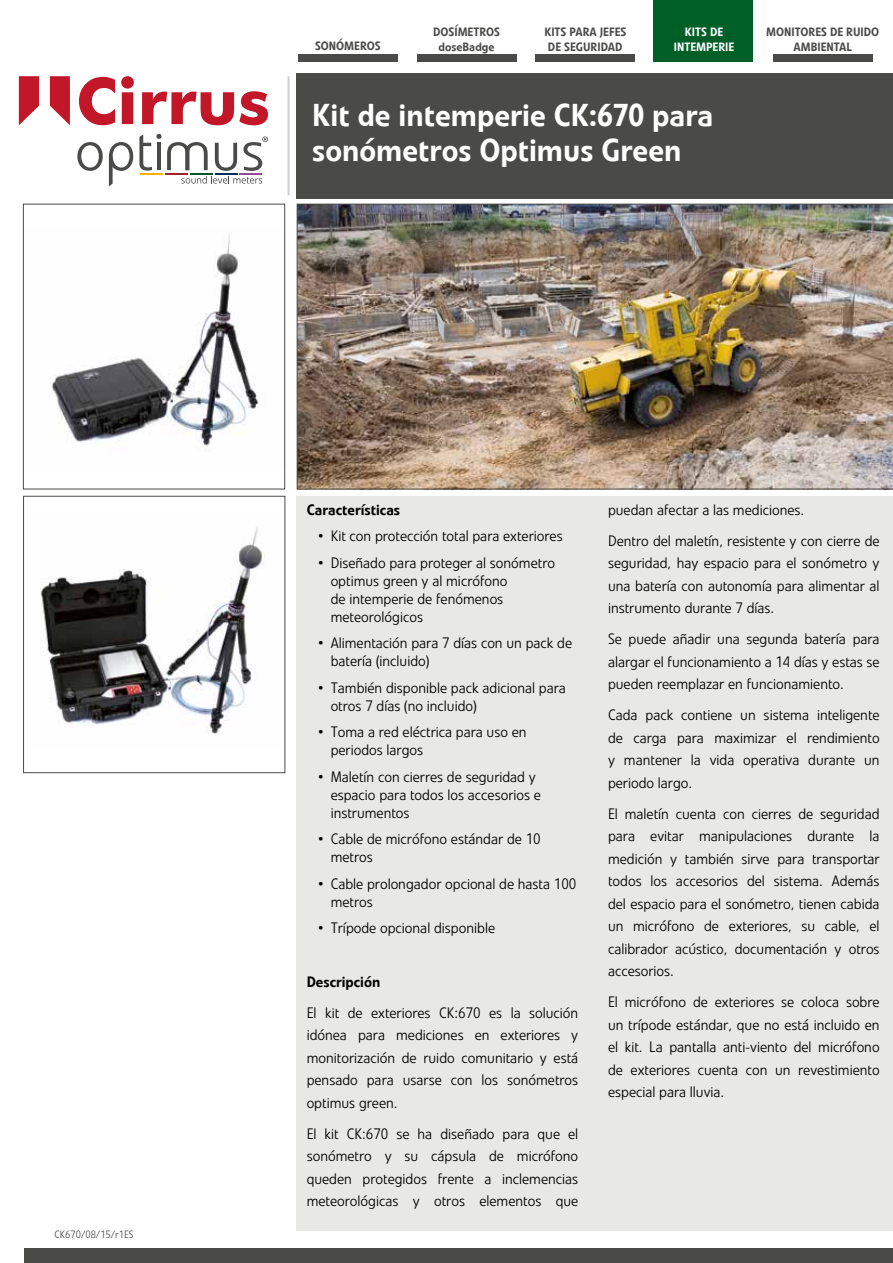
<style>
.page{position:relative;width:893px;height:1263px;background:#fff}
.page>*{position:absolute;margin:0;border:0;box-sizing:border-box;transform-origin:0 0}
.t1{font:500 31.5px/34.5px "Veto Com";color:#fff}
.t2{font:300 15px/22.5px "Veto LT Pro";color:#000}
.t3{font:500 15px "Veto Com";color:#000}
.t4{font:500 12px/14.4px "Veto Com";color:#4a4a49;text-align:center}
.t5{font:500 12px/14.4px "Veto Com";color:#fff;text-align:center}
.t6{font:300 10.5px "Veto LT Pro";color:#4a4a49}
</style>
<div class="page">
<div style="left:297px;top:73px;width:596px;height:125px;background:#4a4a49"></div>
<div style="left:654px;top:0;width:99px;height:62px;background:#005f27"></div>
<div style="left:417px;top:54px;width:99px;height:8px;background:#4a4a49"></div>
<div style="left:535px;top:54px;width:100px;height:8px;background:#4a4a49"></div>
<div style="left:773px;top:54px;width:99px;height:8px;background:#4a4a49"></div>
<img style="left:297px;top:204px;width:596px;height:285px">
<div style="left:24px;top:1248px;width:869px;height:15px;background:#4a4a49"></div>
<div style="left:298px;top:54px;width:100px;height:8px;background:#4a4a49"></div>
<img style="left:40px;top:527px;width:225px;height:207px">
<div style="left:23px;top:496px;width:262px;height:277px;border:1px solid #4a4a49"></div>
<img style="left:52px;top:235px;width:207px;height:211px">
<div style="left:23px;top:204px;width:262px;height:285px;border:1px solid #4a4a49"></div>
<div style="left:297px;top:496px;width:596px;height:734px;background:#e8e8e7"></div>
<svg style="left:77px;top:142px;width:26px;height:29px"></svg>
<svg style="left:109px;top:142px;width:24px;height:44px"></svg>
<svg style="left:139px;top:134px;width:129px;height:50px"></svg>
<svg style="left:19px;top:76px;width:20px;height:49px"></svg>
<svg style="left:50px;top:76px;width:20px;height:49px"></svg>
<svg style="left:79px;top:77px;width:36px;height:48px"></svg>
<svg style="left:121px;top:76px;width:13px;height:48px"></svg>
<svg style="left:142px;top:91px;width:126px;height:34px"></svg>
<hr style="left:288px;top:76px;width:2px;height:119px;background:#d0d0d0">
<p class="t6" style="left:55px;top:1228px;width:80px">CK670/08/15/r1ES</p>
<p class="t4" style="left:433px;top:25px;width:68px">DOSÍMETROS doseBadge</p>
<p class="t5" style="left:674px;top:25px;width:62px">KITS DE<br>INTEMPERIE</p>
<p class="t4" style="left:766px;top:25px;width:115px">MONITORES DE RUIDO<br>AMBIENTAL</p>
<p class="t4" style="left:315px;top:39px;width:67px">SONÓMEROS</p>
<p class="t4" style="left:544px;top:25px;width:83px;text-align:left">KITS PARA JEFES<br>DE SEGURIDAD</p>
<h1 class="t1" style="left:312px;top:99px;width:403px">Kit de intemperie CK:670 para sonómetros Optimus Green</h1>
<p class="t3" style="left:307px;top:500px;width:95px">Características</p>
<p class="t2" style="left:317px;top:525px;width:247px">• Kit con protección total para exteriores</p>
<p class="t2" style="left:331px;top:553px;width:226px;line-height:18px;text-indent:-14px">• Diseñado para proteger al sonómetro optimus green y al micrófono<br>de intemperie de fenómenos meteorológicos</p>
<p class="t2" style="left:331px;top:634px;width:243px;line-height:18px;text-indent:-14px">• Alimentación para 7 días con un pack de batería (incluido)</p>
<p class="t2" style="left:331px;top:678px;width:237px;line-height:18px;text-indent:-14px">• También disponible pack adicional para otros 7 días (no incluido)</p>
<p class="t2" style="left:331px;top:723px;width:197px;line-height:18px;text-indent:-14px">• Toma a red eléctrica para uso en periodos largos</p>
<p class="t2" style="left:331px;top:767px;width:212px;line-height:18px;text-indent:-14px">• Maletín con cierres de seguridad y espacio para todos los accesorios e instrumentos</p>
<p class="t2" style="left:331px;top:830px;width:211px;line-height:18px;text-indent:-14px">• Cable de micrófono estándar de 10 metros</p>
<p class="t2" style="left:331px;top:874px;width:247px;line-height:18px;text-indent:-14px">• Cable prolongador opcional de hasta 100 metros</p>
<p class="t2" style="left:317px;top:917px;width:179px">• Trípode opcional disponible</p>
<p class="t3" style="left:307px;top:972px;width:75px">Descripción</p>
<p class="t2" style="left:307px;top:1001px;width:273px;text-align:justify">El kit de exteriores CK:670 es la solución idónea para mediciones en exteriores y monitorización de ruido comunitario y está pensado para usarse con los sonómetros optimus green.</p>
<p class="t2" style="left:307px;top:1122px;width:273px;text-align:justify">El kit CK:670 se ha diseñado para que el sonómetro y su cápsula de micrófono queden protegidos frente a inclemencias meteorológicas y otros elementos que</p>
<p class="t2" style="left:608px;top:494px;width:273px;line-height:31px">puedan afectar a las mediciones.<br>Dentro del maletín, resistente y con cierre de</p>
<p class="t2" style="left:608px;top:552px;width:273px;text-align:justify">seguridad, hay espacio para el sonómetro y una batería con autonomía para alimentar al instrumento durante 7 días.</p>
<p class="t2" style="left:608px;top:628px;width:273px;text-align:justify">Se puede añadir una segunda batería para alargar el funcionamiento a 14 días y estas se pueden reemplazar en funcionamiento.</p>
<p class="t2" style="left:608px;top:704px;width:273px;text-align:justify">Cada pack contiene un sistema inteligente de carga para maximizar el rendimiento y mantener la vida operativa durante un periodo largo.</p>
<p class="t2" style="left:608px;top:802px;width:273px;text-align:justify">El maletín cuenta con cierres de seguridad para evitar manipulaciones durante la medición y también sirve para transportar todos los accesorios del sistema. Además del espacio para el sonómetro, tienen cabida un micrófono de exteriores, su cable, el calibrador acústico, documentación y otros accesorios.</p>
<p class="t2" style="left:608px;top:991px;width:273px;text-align:justify">El micrófono de exteriores se coloca sobre un trípode estándar, que no está incluido en el kit. La pantalla anti-viento del micrófono de exteriores cuenta con un revestimiento especial para lluvia.</p>
</div>
